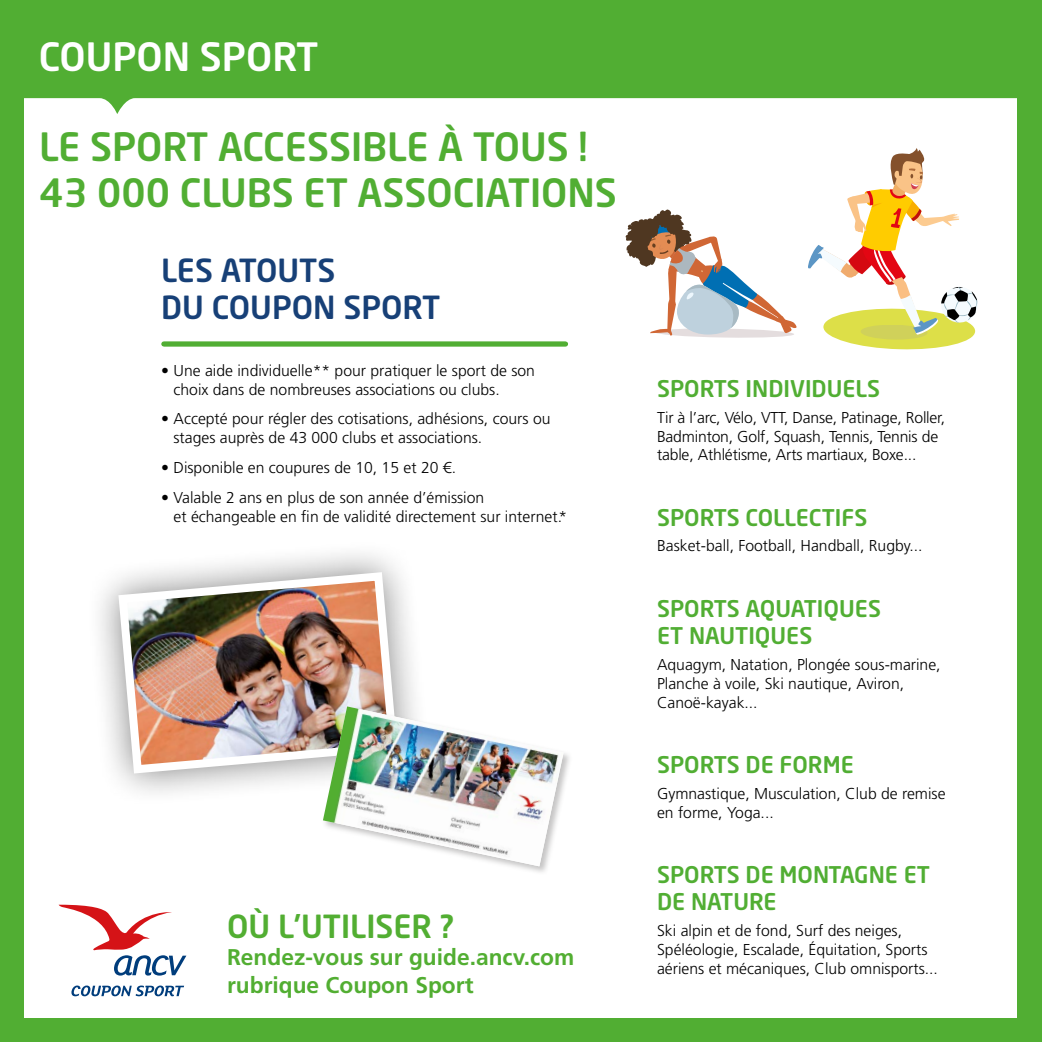
<style>
.page{position:relative;width:1042px;height:1042px;background:#51ae33}
.page>*{position:absolute;margin:0;border:0;box-sizing:border-box;transform-origin:0 0}
.t1{font:500 38.5px/46.2px "Neo Sans Std";color:#51ae33}
.t2{font:500 38.5px "Neo Sans Std";color:#fff}
.t3{font:500 31.5px/37.8px "Neo Sans Std";color:#174077}
.t4{font:500 31.5px "Neo Sans Std";color:#52ae32}
.t5{font:500 22.75px/27.3px "Neo Sans Std";color:#51ae33}
.t6{font:700 22.75px/27.3px "Frutiger LT Std";color:#52ae32}
.t7{font:300 15.75px/18.9px "Frutiger LT Std";color:#000}
</style>
<div class="page">
<div style="left:25px;top:25px;width:992px;height:992px;background:#fff"></div>
<svg style="left:71px;top:985px;width:113px;height:11px"></svg>
<svg style="left:59px;top:904px;width:127px;height:71px"></svg>
<div style="left:164px;top:341px;width:401px;height:6px;background:#51ae33"></div>
<svg style="left:24px;top:25px;width:993px;height:89px;fill:#51ae33"></svg>
<div style="left:85px;top:539px;width:346px;height:268px;background:#000;opacity:.5"></div>
<img style="left:114px;top:568px;width:288px;height:210px">
<div style="left:321px;top:705px;width:251px;height:170px;background:#b3b2b2;opacity:.75"></div>
<img style="left:323px;top:706px;width:240px;height:160px">
<svg style="left:625px;top:209px;width:172px;height:129px"></svg>
<svg style="left:808px;top:148px;width:170px;height:201px"></svg>
<h1 class="t2" style="left:39px;top:32px;width:281px">COUPON SPORT</h1>
<h1 class="t1" style="left:39px;top:123px;width:579px">LE SPORT ACCESSIBLE À TOUS !<br>43 000 CLUBS ET ASSOCIATIONS</h1>
<h2 class="t3" style="left:161px;top:250px;width:280px">LES ATOUTS<br>DU COUPON SPORT</h2>
<p class="t7" style="left:173px;top:361px;width:363px;text-indent:-12px">• Une aide individuelle** pour pratiquer le sport de son choix dans de nombreuses associations ou clubs.</p>
<p class="t7" style="left:173px;top:410px;width:378px;text-indent:-12px">• Accepté pour régler des cotisations, adhésions, cours ou stages auprès de 43 000 clubs et associations.</p>
<p class="t7" style="left:161px;top:458px;width:296px">• Disponible en coupures de 10, 15 et 20 €.</p>
<p class="t7" style="left:173px;top:488px;width:390px;text-indent:-12px">• Valable 2 ans en plus de son année d’émission<br>et échangeable en fin de validité directement sur internet.</p>
<p class="t7" style="left:558px;top:507px;width:10px">*</p>
<h2 class="t4" style="left:227px;top:906px;width:228px">OÙ L’UTILISER ?</h2>
<h3 class="t6" style="left:227px;top:944px;width:349px">Rendez-vous sur guide.ancv.com rubrique Coupon Sport</h3>
<h3 class="t5" style="left:657px;top:374px;width:224px">SPORTS INDIVIDUELS</h3>
<p class="t7" style="left:657px;top:408px;width:290px">Tir à l’arc, Vélo, VTT, Danse, Patinage, Roller,<br>Badminton, Golf, Squash, Tennis, Tennis de table, Athlétisme, Arts martiaux, Boxe...</p>
<h3 class="t5" style="left:657px;top:503px;width:212px">SPORTS COLLECTIFS</h3>
<p class="t7" style="left:657px;top:537px;width:267px">Basket-ball, Football, Handball, Rugby...</p>
<h3 class="t5" style="left:657px;top:594px;width:225px">SPORTS AQUATIQUES<br>ET NAUTIQUES</h3>
<p class="t7" style="left:657px;top:655px;width:285px">Aquagym, Natation, Plongée sous-marine,<br>Planche à voile, Ski nautique, Aviron,<br>Canoë-kayak...</p>
<h3 class="t5" style="left:657px;top:750px;width:198px">SPORTS DE FORME</h3>
<p class="t7" style="left:657px;top:784px;width:290px">Gymnastique, Musculation, Club de remise en forme, Yoga...</p>
<h3 class="t5" style="left:657px;top:860px;width:274px">SPORTS DE MONTAGNE ET<br>DE NATURE</h3>
<p class="t7" style="left:657px;top:921px;width:282px">Ski alpin et de fond, Surf des neiges,<br>Spéléologie, Escalade, Équitation, Sports aériens et mécaniques, Club omnisports...</p>
</div>
